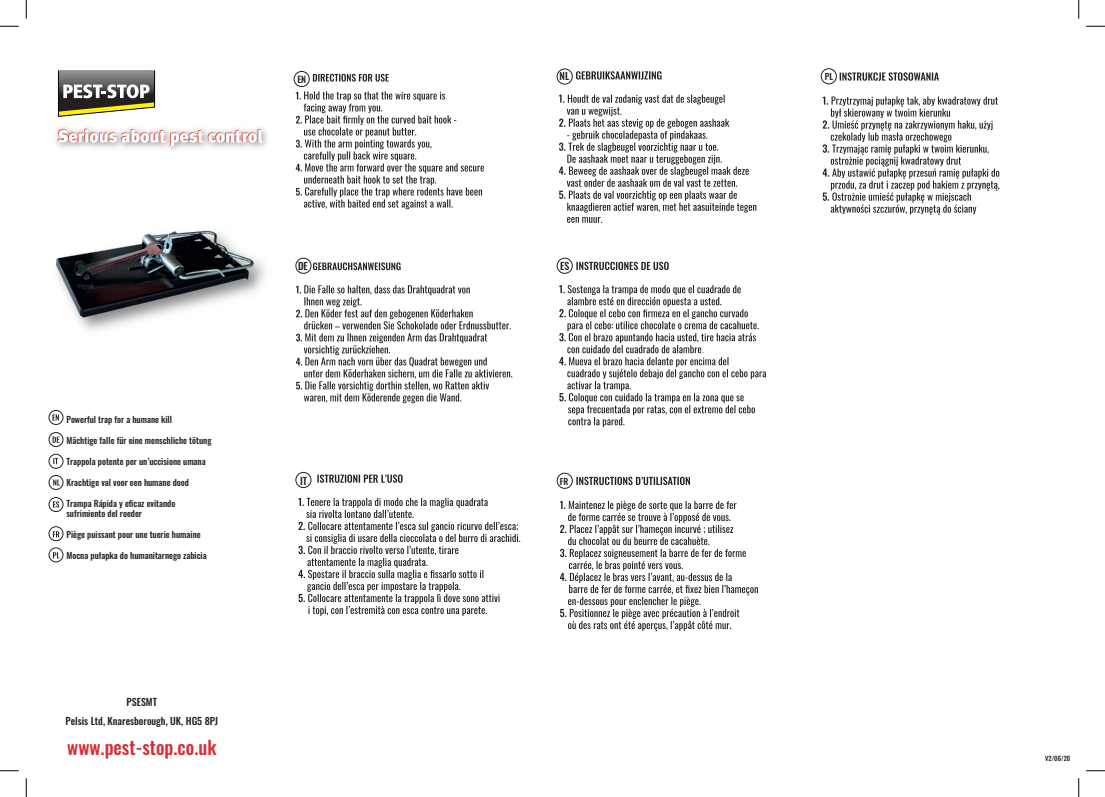
<style>
.page{position:relative;width:1105px;height:797px;background:#fff}
.page>*{position:absolute;margin:0;border:0;box-sizing:border-box;transform-origin:0 0}
.t1{font:500 18.75px "Oswald";color:#d42f34}
.t2{font:500 10px/18.8px "Oswald";color:#231f20;text-align:center}
.t3{font:500 9px "Oswald";color:#231f20}
.t4{font:500 8.75px/10.5px "Oswald";color:#231f20}
.t5{font:500 6.5px "Oswald";color:#231f20}
</style>
<div class="page">
<div style="left:49px;top:410px;width:14px;height:14px;border:1px solid #231f20;border-radius:50%"></div>
<div style="left:49px;top:432px;width:14px;height:14px;border:1px solid #231f20;border-radius:50%"></div>
<svg style="left:53px;top:436px;width:6px;height:7px"></svg>
<div style="left:49px;top:547px;width:14px;height:15px;border:1px solid #231f20;border-radius:50%"></div>
<svg style="left:53px;top:552px;width:7px;height:6px"></svg>
<div style="left:49px;top:497px;width:14px;height:14px;border:1px solid #231f20;border-radius:50%"></div>
<svg style="left:53px;top:501px;width:6px;height:6px"></svg>
<div style="left:49px;top:454px;width:14px;height:14px;border:1px solid #231f20;border-radius:50%"></div>
<svg style="left:53px;top:458px;width:5px;height:6px"></svg>
<div style="left:49px;top:526px;width:14px;height:15px;border:1px solid #231f20;border-radius:50%"></div>
<svg style="left:53px;top:531px;width:6px;height:6px"></svg>
<div style="left:49px;top:475px;width:14px;height:14px;border:1px solid #231f20;border-radius:50%"></div>
<svg style="left:53px;top:479px;width:7px;height:6px"></svg>
<svg style="left:559px;top:95px;width:197px;height:128px"></svg>
<svg style="left:576px;top:71px;width:86px;height:9px"></svg>
<div style="left:557px;top:69px;width:15px;height:15px;border:1px solid #231f20;border-radius:50%"></div>
<svg style="left:823px;top:96px;width:176px;height:119px"></svg>
<svg style="left:840px;top:72px;width:99px;height:9px"></svg>
<div style="left:821px;top:68px;width:15px;height:16px;border:1px solid #231f20;border-radius:50%"></div>
<svg style="left:560px;top:500px;width:198px;height:131px"></svg>
<svg style="left:576px;top:477px;width:114px;height:8px"></svg>
<div style="left:557px;top:473px;width:15px;height:15px;border:1px solid #231f20;border-radius:50%"></div>
<svg style="left:298px;top:498px;width:222px;height:118px"></svg>
<svg style="left:317px;top:474px;width:86px;height:9px"></svg>
<div style="left:296px;top:472px;width:15px;height:15px;border:1px solid #231f20;border-radius:50%"></div>
<svg style="left:559px;top:285px;width:207px;height:142px"></svg>
<svg style="left:576px;top:262px;width:93px;height:8px"></svg>
<div style="left:557px;top:258px;width:15px;height:15px;border:1px solid #231f20;border-radius:50%"></div>
<svg style="left:296px;top:91px;width:188px;height:118px"></svg>
<svg style="left:313px;top:74px;width:76px;height:8px"></svg>
<div style="left:294px;top:71px;width:15px;height:16px;border:1px solid #231f20;border-radius:50%"></div>
<svg style="left:296px;top:285px;width:216px;height:118px"></svg>
<svg style="left:313px;top:262px;width:88px;height:8px"></svg>
<div style="left:296px;top:258px;width:15px;height:15px;border:1px solid #231f20;border-radius:50%"></div>
<img style="left:155px;top:71px;width:1px;height:37px">
<svg style="left:58px;top:70px;width:97px;height:47px"></svg>
<img style="left:56px;top:127px;width:211px;height:23px">
<svg style="left:57px;top:128px;width:206px;height:18px"></svg>
<svg style="left:52px;top:414px;width:7px;height:6px"></svg>
<img style="left:56px;top:230px;width:246px;height:110px">
<svg style="left:0;top:25px;width:19px;height:2px"></svg>
<svg style="left:1086px;top:25px;width:19px;height:2px"></svg>
<svg style="left:0;top:770px;width:19px;height:1px"></svg>
<svg style="left:1086px;top:770px;width:19px;height:1px"></svg>
<svg style="left:25px;top:0;width:2px;height:19px"></svg>
<svg style="left:25px;top:778px;width:2px;height:19px"></svg>
<svg style="left:1078px;top:0;width:1px;height:19px"></svg>
<svg style="left:1078px;top:778px;width:1px;height:19px"></svg>
<p class="t4" style="left:66px;top:414px;width:107px">Powerful trap for a humane kill</p>
<p class="t4" style="left:66px;top:435px;width:146px">Mächtige falle für eine menschliche tötung</p>
<p class="t4" style="left:66px;top:456px;width:141px">Trappola potente per un’uccisione umana</p>
<p class="t4" style="left:66px;top:477px;width:124px">Krachtige val voor een humane dood</p>
<p class="t4" style="left:66px;top:498px;width:110px">Trampa Rápida y eficaz evitando sufrimiento del roeder</p>
<p class="t4" style="left:66px;top:530px;width:136px">Piège puissant pour une tuerie humaine</p>
<p class="t4" style="left:66px;top:551px;width:142px">Mocna pułapka do humanitarnego zabicia</p>
<p class="t2" style="left:66px;top:693px;width:154px">PSESMT<br>Pelsis Ltd, Knaresborough, UK, HG5 8PJ</p>
<h1 class="t1" style="left:67px;top:737px;width:151px">www.pest-stop.co.uk</h1>
<p class="t3" style="left:297px;top:74px;width:10px">EN</p>
<p class="t2" style="left:560px;top:68px;width:11px">NL</p>
<p class="t4" style="left:825px;top:72px;width:10px">PL</p>
<p class="t2" style="left:298px;top:257px;width:11px">DE</p>
<p class="t2" style="left:560px;top:257px;width:11px">ES</p>
<p class="t2" style="left:300px;top:472px;width:9px">IT</p>
<p class="t4" style="left:560px;top:476px;width:10px">FR</p>
<p class="t5" style="left:1045px;top:754px;width:27px">V2/06/20</p>
</div>
